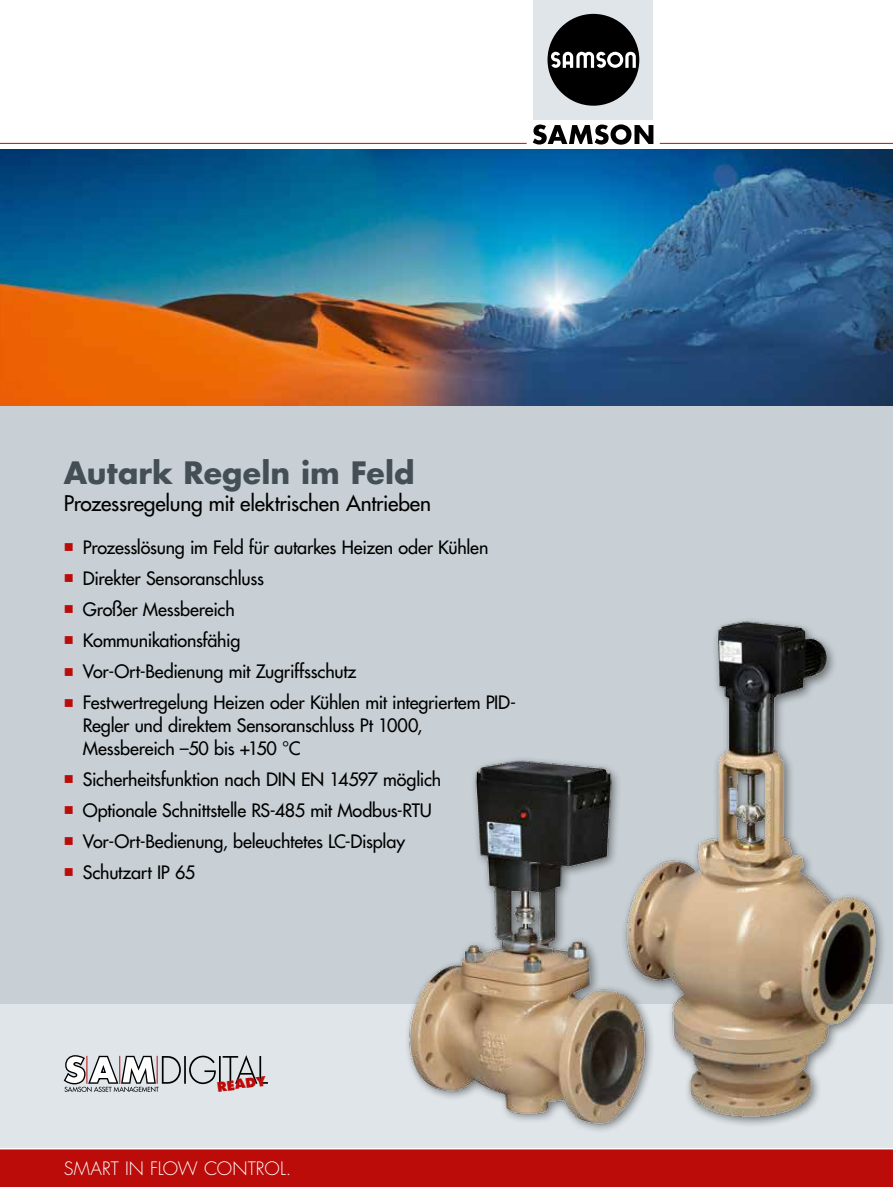
<style>
.page{position:relative;width:893px;height:1187px;background:#fff}
.page>*{position:absolute;margin:0;border:0;box-sizing:border-box;transform-origin:0 0}
.t1{font:700 30px "Futura";color:#434f55}
.t2{font:21px "Futura";letter-spacing:-.01em;color:#000}
.t3{font:18px/31px "Futura";letter-spacing:-.01em;color:#000}
.t4{font:300 18px "Futura";letter-spacing:.005em;color:#fff}
.t5{font:800 12.9px "Futura";color:#bb0c0a}
</style>
<div class="page">
<div style="left:0;top:362px;width:893px;height:786px;background:#c8d0d5"></div>
<div style="left:0;top:1003px;width:893px;height:145px;background:#dfe5e9"></div>
<hr style="left:660px;top:143px;width:233px;height:1px;background:#bb0c0a">
<hr style="left:0;top:143px;width:527px;height:1px;background:#bb0c0a">
<svg style="left:533px;top:124px;width:120px;height:21px"></svg>
<div style="left:534px;top:0;width:119px;height:120px;background:#dfe5e9"></div>
<div style="left:547px;top:14px;width:92px;height:92px;background:#000;border-radius:50%"></div>
<svg style="left:551px;top:51px;width:85px;height:17px"></svg>
<div style="left:0;top:1148px;width:893px;height:38px;background:#bb0c0a"></div>
<hr style="left:0;top:1147px;width:893px;height:2px;background:#fff">
<img style="left:0;top:150px;width:893px;height:255px">
<img style="left:656px;top:620px;width:237px;height:501px">
<img style="left:403px;top:759px;width:250px;height:372px">
<svg style="left:64px;top:1055px;width:204px;height:36px"></svg>
<h1 class="t1" style="left:64px;top:451px;width:352px">Autark Regeln im Feld</h1>
<p class="t2" style="left:64px;top:489px;width:369px">Prozessregelung mit elektrischen Antrieben</p>
<p class="t3" style="left:83px;top:532px;width:435px">Prozesslösung im Feld für autarkes Heizen oder Kühlen Direkter Sensoranschluss<br>Großer Messbereich<br>Kommunikationsfähig<br>Vor-Ort-Bedienung mit Zugriffsschutz<br>Festwertregelung Heizen oder Kühlen mit integriertem PID-</p>
<p class="t3" style="left:83px;top:714px;width:341px;line-height:22.5px">Regler und direktem Sensoranschluss Pt 1000,<br>Messbereich –50 bis +150 °C</p>
<p class="t3" style="left:83px;top:763px;width:360px">Sicherheitsfunktion nach DIN EN 14597 möglich Optionale Schnittstelle RS-485 mit Modbus-RTU Vor-Ort-Bedienung, beleuchtetes LC-Display Schutzart IP 65</p>
<p class="t5" style="left:216px;top:1079px;width:51px;rotate:-8deg">READY</p>
<p class="t4" style="left:64px;top:1156px;width:229px">SMART IN FLOW CONTROL.</p>
</div>
